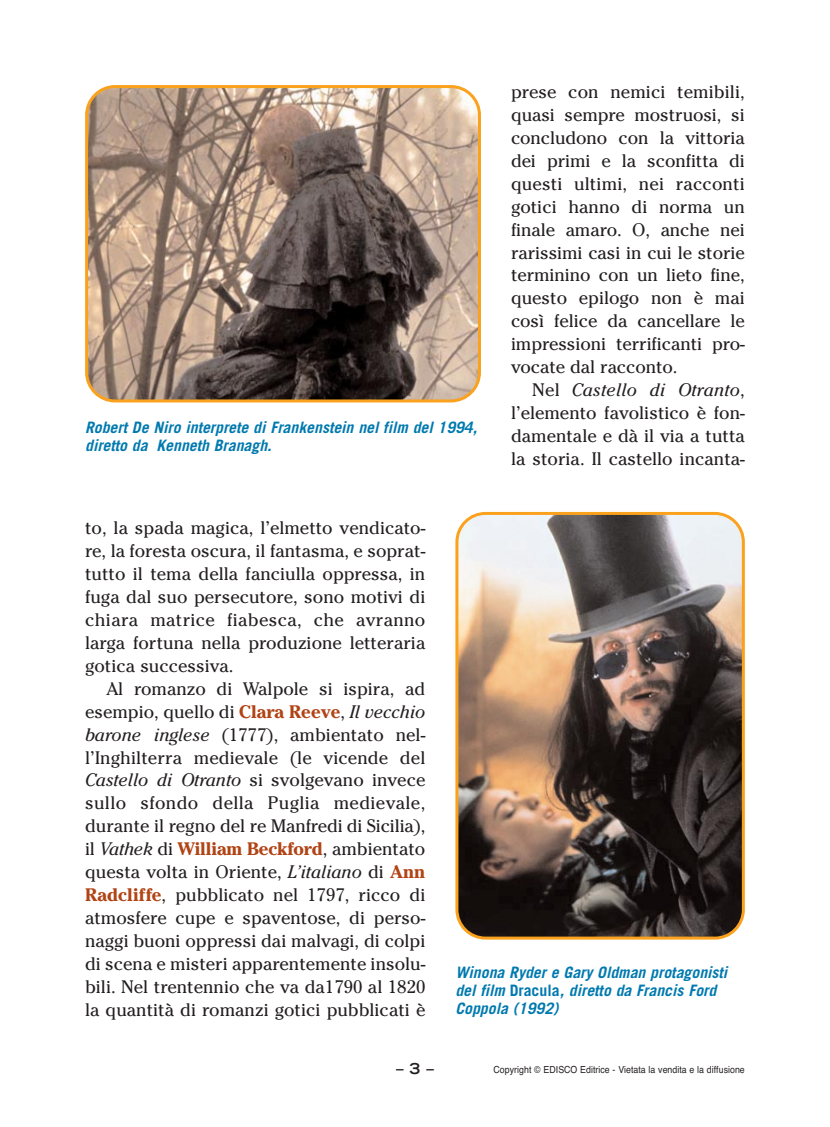
<style>
.page{position:relative;width:830px;height:1127px;background:#fff}
.page>*{position:absolute;margin:0;border:0;box-sizing:border-box;transform-origin:0 0}
.t1{font:18px/23px "Cheltenham";color:#231f20;text-align:justify}
.t2{font:italic 700 15.75px/18px "Trade Gothic";color:#0079af}
.t3{font:700 expanded 15px "Trade Gothic LH";color:#231f20}
.t4{font:9.75px "Helvetica";letter-spacing:.005em;color:#231f20;scale:.9 1}
.s1{font-style:italic}
.s2{font-weight:700;color:#b14314}
.s3{font-style:normal}
</style>
<div class="page">
<svg style="left:85px;top:85px;width:395px;height:317px;background:#927c6c"></svg>
<img style="left:455px;top:512px;width:289px;height:427px">
<p class="t2" style="left:85px;top:420px;width:396px">Robert De Niro interprete di Frankenstein nel film del 1994, diretto da Kenneth Branagh.</p>
<p class="t1" style="left:510px;top:82px;width:235px">prese con nemici temibili, quasi sempre mostruosi, si concludono con la vittoria dei primi e la sconfitta di questi ultimi, nei racconti gotici hanno di norma un finale amaro. O, anche nei rarissimi casi in cui le storie terminino con un lieto fine, questo epilogo non è mai così felice da cancellare le impressioni terrificanti pro&shy;vocate dal racconto.</p>
<p class="t1" style="left:510px;top:380px;width:235px;text-indent:21px">Nel <span class="s1">Castello di Otranto</span>, l’elemento favolistico è fon&shy;damentale e dà il via a tutta la storia. Il castello incanta-</p>
<p class="t1" style="left:85px;top:518px;width:341px">to, la spada magica, l’elmetto vendicato&shy;re, la foresta oscura, il fantasma, e soprat&shy;tutto il tema della fanciulla oppressa, in fuga dal suo persecutore, sono motivi di chiara matrice fiabesca, che avranno larga fortuna nella produzione letteraria gotica successiva.</p>
<p class="t1" style="left:85px;top:679px;width:341px;text-indent:21px">Al romanzo di Walpole si ispira, ad esempio, quello di <span class="s2">Clara Reeve</span>, <span class="s1">Il vecchio barone inglese</span> (1777), ambientato nel&shy;l’Inghilterra medievale (le vicende del <span class="s1">Castello di Otranto</span> si svolgevano invece sullo sfondo della Puglia medievale, durante il regno del re Manfredi di Sicilia), il <span class="s1">Vathek</span> di <span class="s2">William Beckford</span>, ambientato questa volta in Oriente, <span class="s1">L’italiano</span> di <span class="s2">Ann Radcliffe</span>, pubblicato nel 1797, ricco di atmosfere cupe e spaventose, di perso&shy;naggi buoni oppressi dai malvagi, di colpi di scena e misteri apparentemente insolu&shy;bili. Nel trentennio che va da1790 al 1820 la quantità di romanzi gotici pubblicati è</p>
<p class="t2" style="left:455px;top:965px;width:276px">Winona Ryder e Gary Oldman protagonisti del film <span class="s3">D r a c u l a</span> , diretto da Francis Ford<br>Coppola (1992)</p>
<p class="t3" style="left:396px;top:1063px;width:39px">– 3 –</p>
<p class="t4" style="left:493px;top:1066px;width:280px">Copyright © EDISCO Editrice - Vietata la vendita e la diffusione</p>
</div>
